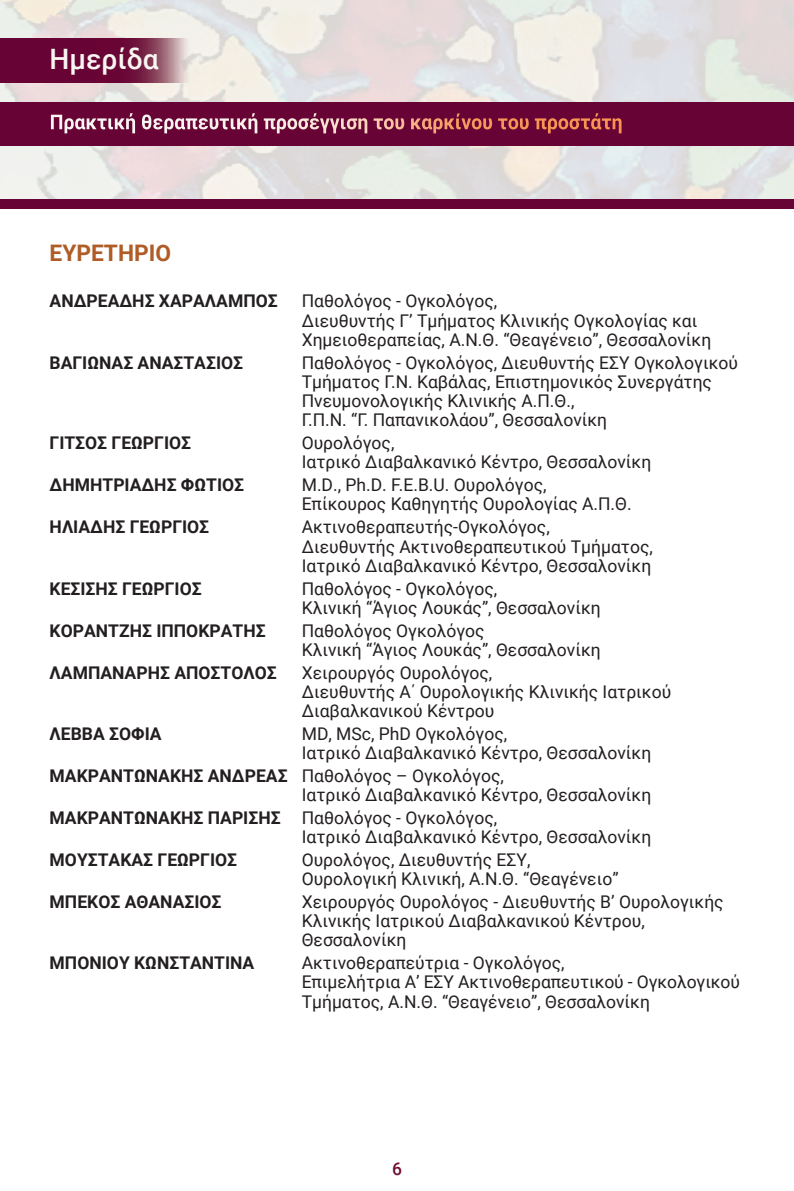
<style>
.page{position:relative;width:794px;height:1191px;background:#fff}
.page>*{position:absolute;margin:0;border:0;box-sizing:border-box;transform-origin:0 0}
.t1{font:500 28.18px "Roboto";color:#f9f5f1}
.t2{font:700 22.75px "Roboto";color:#af5c26}
.t3{font:17.5px/19.2px "Roboto";color:#231f20}
.t4{font:700 17.5px "Roboto";color:#231f20}
.t5{font:500 17.5px "Roboto";color:#700d33}
.s1{font-weight:700}
</style>
<div class="page">
<img style="left:0;top:0;width:794px;height:199px">
<svg style="left:0;top:38px;width:190px;height:45px;background:#79224a"></svg>
<div style="left:0;top:199px;width:794px;height:9px;background:#680435"></div>
<div style="left:0;top:102px;width:794px;height:44px;background:#680435"></div>
<svg style="left:51px;top:113px;width:570px;height:20px"></svg>
<h1 class="t1" style="left:50px;top:39px;width:110px">Ημερίδα</h1>
<h2 class="t2" style="left:50px;top:237px;width:123px">ΕΥΡΕΤΗΡΙΟ</h2>
<p class="t4" style="left:50px;top:289px;width:230px">ΑΝΔΡΕΑΔΗΣ ΧΑΡΑΛΑΜΠΟΣ</p>
<p class="t3" style="left:302px;top:291px;width:411px">Παθολόγος - Ογκολόγος,<br>Διευθυντής Γ’ Τμήματος Κλινικής Ογκολογίας και<br>Χημειοθεραπείας, Α.Ν.Θ. “Θεαγένειο”, Θεσσαλονίκη</p>
<p class="t4" style="left:50px;top:350px;width:195px">ΒΑΓΙΩΝΑΣ ΑΝΑΣΤΑΣΙΟΣ</p>
<p class="t3" style="left:302px;top:352px;width:438px">Παθολόγος - Ογκολόγος, Διευθυντής ΕΣΥ Ογκολογικού Τμήματος Γ.Ν. Καβάλας, Επιστημονικός Συνεργάτης Πνευμονολογικής Κλινικής Α.Π.Θ.,<br>Γ.Π.Ν. “Γ. Παπανικολάου”, Θεσσαλονίκη</p>
<p class="t4" style="left:50px;top:431px;width:143px">ΓΙΤΣΟΣ ΓΕΩΡΓΙΟΣ</p>
<p class="t3" style="left:302px;top:433px;width:351px">Ουρολόγος,<br>Ιατρικό Διαβαλκανικό Κέντρο, Θεσσαλονίκη</p>
<p class="t4" style="left:50px;top:473px;width:196px">ΔΗΜΗΤΡΙΑΔΗΣ ΦΩΤΙΟΣ</p>
<p class="t3" style="left:302px;top:475px;width:331px">M.D., Ph.D. F.E.B.U. Ουρολόγος,<br>Επίκουρος Καθηγητής Ουρολογίας Α.Π.Θ.</p>
<p class="t4" style="left:50px;top:515px;width:161px">ΗΛΙΑΔΗΣ ΓΕΩΡΓΙΟΣ</p>
<p class="t3" style="left:302px;top:517px;width:353px">Ακτινοθεραπευτής-Ογκολόγος,<br>Διευθυντής Ακτινοθεραπευτικού Τμήματος,<br>Ιατρικό Διαβαλκανικό Κέντρο, Θεσσαλονίκη</p>
<p class="t4" style="left:50px;top:576px;width:154px">ΚΕΣΙΣΗΣ ΓΕΩΡΓΙΟΣ</p>
<p class="t3" style="left:302px;top:578px;width:300px">Παθολόγος - Ογκολόγος,<br>Κλινική “Άγιος Λουκάς”, Θεσσαλονίκη</p>
<p class="t4" style="left:50px;top:618px;width:217px">ΚΟΡΑΝΤΖΗΣ ΙΠΠΟΚΡΑΤΗΣ</p>
<p class="t3" style="left:302px;top:620px;width:300px">Παθολόγος Ογκολόγος<br>Κλινική “Άγιος Λουκάς”, Θεσσαλονίκη</p>
<p class="t4" style="left:50px;top:660px;width:229px">ΛΑΜΠΑΝΑΡΗΣ ΑΠΟΣΤΟΛΟΣ</p>
<p class="t3" style="left:302px;top:662px;width:371px">Χειρουργός Ουρολόγος,<br>Διευθυντής Α΄ Ουρολογικής Κλινικής Ιατρικού<br>Διαβαλκανικού Κέντρου</p>
<p class="t4" style="left:50px;top:721px;width:113px">ΛΕΒΒΑ ΣΟΦΙΑ</p>
<p class="t3" style="left:302px;top:723px;width:351px">MD, MSc, PhD Ογκολόγος,<br>Ιατρικό Διαβαλκανικό Κέντρο, Θεσσαλονίκη</p>
<p class="t3" style="left:302px;top:765px;width:351px;text-indent:-252px"><span class="s1">ΜΑΚΡΑΝΤΩΝΑΚΗΣ ΑΝΔΡΕΑΣ</span> Παθολόγος – Ογκολόγος,<br>Ιατρικό Διαβαλκανικό Κέντρο, Θεσσαλονίκη</p>
<p class="t3" style="left:302px;top:807px;width:351px;text-indent:-252px"><span class="s1">ΜΑΚΡΑΝΤΩΝΑΚΗΣ ΠΑΡΙΣΗΣ</span> Παθολόγος - Ογκολόγος,<br>Ιατρικό Διαβαλκανικό Κέντρο, Θεσσαλονίκη</p>
<p class="t4" style="left:50px;top:847px;width:189px">ΜΟΥΣΤΑΚΑΣ ΓΕΩΡΓΙΟΣ</p>
<p class="t3" style="left:302px;top:849px;width:318px">Ουρολόγος, Διευθυντής ΕΣΥ,<br>Ουρολογική Κλινική, Α.Ν.Θ. “Θεαγένειο”</p>
<p class="t4" style="left:50px;top:889px;width:173px">ΜΠΕΚΟΣ ΑΘΑΝΑΣΙΟΣ</p>
<p class="t3" style="left:302px;top:891px;width:423px">Χειρουργός Ουρολόγος - Διευθυντής Β’ Ουρολογικής<br>Κλινικής Ιατρικού Διαβαλκανικού Κέντρου,<br>Θεσσαλονίκη</p>
<p class="t4" style="left:50px;top:950px;width:206px">ΜΠΟΝΙΟΥ ΚΩΝΣΤΑΝΤΙΝΑ</p>
<p class="t3" style="left:302px;top:952px;width:440px">Ακτινοθεραπεύτρια - Ογκολόγος,<br>Επιμελήτρια Α’ ΕΣΥ Ακτινοθεραπευτικού - Ογκολογικού<br>Τμήματος, Α.Ν.Θ. “Θεαγένειο”, Θεσσαλονίκη</p>
<p class="t5" style="left:392px;top:1156px;width:11px">6</p>
</div>
